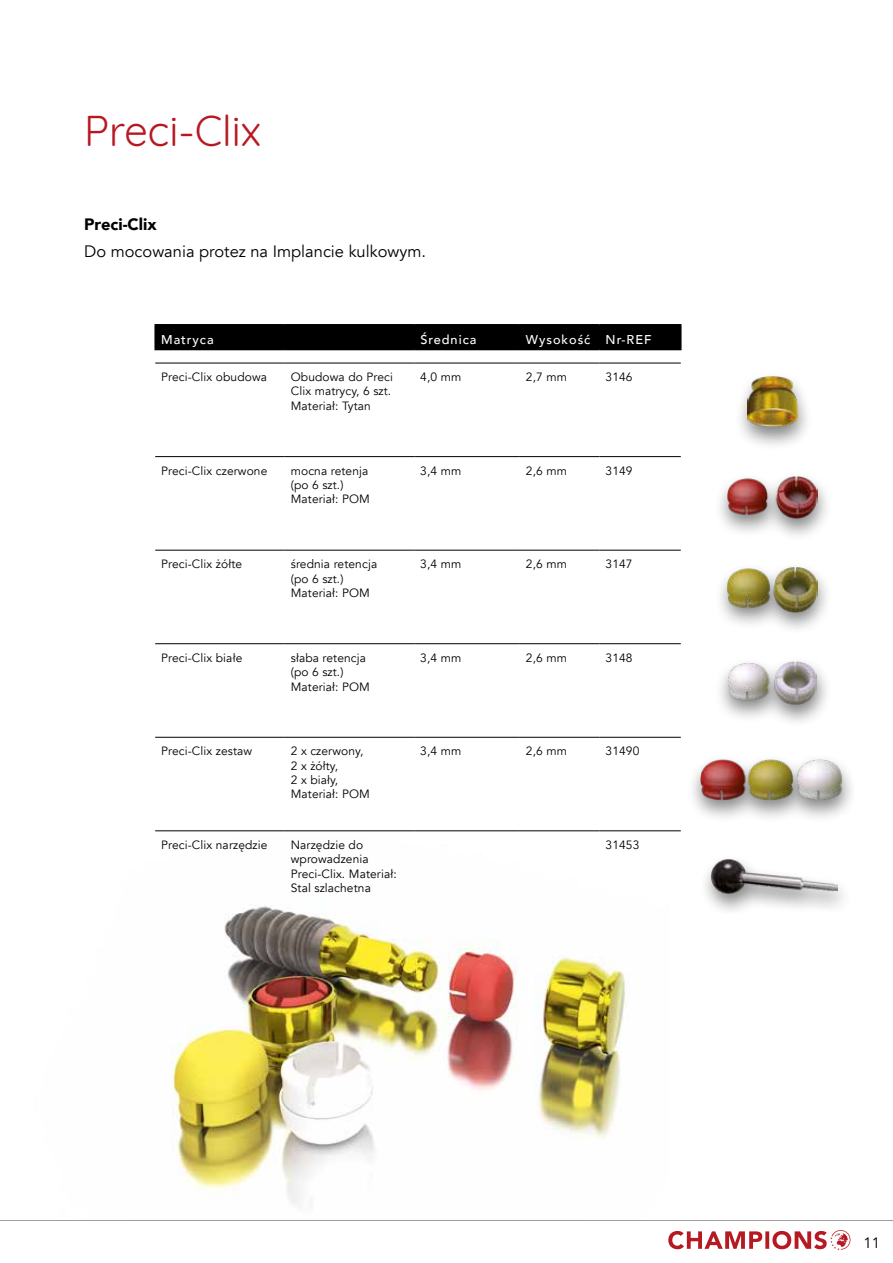
<style>
.page{position:relative;width:893px;height:1263px;background:#fff}
.page>*{position:absolute;margin:0;border:0;box-sizing:border-box;transform-origin:0 0}
.t1{font:42px "Quicksand";color:#b71923}
.t2{font:16.5px "Avenir";color:#000}
.t3{font:900 16.5px "Avenir";color:#000}
.t4{font:15px "Avenir";color:#000}
.t5{font:500 12.75px "Avenir";letter-spacing:.075em;color:#fff}
.t6{font:12px/14.4px "Avenir";letter-spacing:.01em;color:#000}
</style>
<div class="page">
<svg style="left:668px;top:1230px;width:182px;height:20px"></svg>
<hr style="left:0;top:1220px;width:893px;height:1px;background:#9d9d9c">
<hr style="left:154px;top:324px;width:131px;height:2px;background:#000">
<hr style="left:154px;top:326px;width:2px;height:23px;background:#000">
<hr style="left:285px;top:324px;width:129px;height:2px;background:#000">
<hr style="left:414px;top:324px;width:106px;height:2px;background:#000">
<hr style="left:520px;top:324px;width:80px;height:2px;background:#000">
<hr style="left:600px;top:324px;width:81px;height:2px;background:#000">
<div style="left:155px;top:325px;width:526px;height:24px;background:#000"></div>
<hr style="left:154px;top:349px;width:131px;height:1px;background:#000">
<hr style="left:285px;top:349px;width:129px;height:1px;background:#000">
<hr style="left:414px;top:349px;width:106px;height:1px;background:#000">
<hr style="left:520px;top:349px;width:80px;height:1px;background:#000">
<hr style="left:600px;top:349px;width:81px;height:1px;background:#000">
<hr style="left:155px;top:363px;width:130px;height:1px;background:#000">
<hr style="left:285px;top:363px;width:129px;height:1px;background:#000">
<hr style="left:414px;top:363px;width:106px;height:1px;background:#000">
<hr style="left:520px;top:363px;width:80px;height:1px;background:#000">
<hr style="left:600px;top:363px;width:81px;height:1px;background:#000">
<hr style="left:155px;top:456px;width:130px;height:1px;background:#000">
<hr style="left:285px;top:456px;width:129px;height:1px;background:#000">
<hr style="left:414px;top:456px;width:106px;height:1px;background:#000">
<hr style="left:520px;top:456px;width:80px;height:1px;background:#000">
<hr style="left:600px;top:456px;width:81px;height:1px;background:#000">
<hr style="left:155px;top:550px;width:130px;height:1px;background:#000">
<hr style="left:285px;top:550px;width:129px;height:1px;background:#000">
<hr style="left:414px;top:550px;width:106px;height:1px;background:#000">
<hr style="left:520px;top:550px;width:80px;height:1px;background:#000">
<hr style="left:600px;top:550px;width:81px;height:1px;background:#000">
<hr style="left:155px;top:643px;width:130px;height:1px;background:#000">
<hr style="left:285px;top:643px;width:129px;height:1px;background:#000">
<hr style="left:414px;top:643px;width:106px;height:1px;background:#000">
<hr style="left:520px;top:643px;width:80px;height:1px;background:#000">
<hr style="left:600px;top:643px;width:81px;height:1px;background:#000">
<hr style="left:155px;top:737px;width:130px;height:1px;background:#000">
<hr style="left:285px;top:737px;width:129px;height:1px;background:#000">
<hr style="left:414px;top:737px;width:106px;height:1px;background:#000">
<hr style="left:520px;top:737px;width:80px;height:1px;background:#000">
<hr style="left:600px;top:737px;width:81px;height:1px;background:#000">
<hr style="left:155px;top:830px;width:130px;height:1px;background:#000">
<hr style="left:285px;top:830px;width:129px;height:1px;background:#000">
<hr style="left:414px;top:830px;width:106px;height:1px;background:#000">
<hr style="left:520px;top:830px;width:80px;height:1px;background:#000">
<hr style="left:600px;top:830px;width:81px;height:1px;background:#000">
<div style="left:698px;top:854px;width:156px;height:63px;background:#000;opacity:.5"></div>
<img style="left:711px;top:859px;width:126px;height:36px">
<div style="left:734px;top:372px;width:80px;height:79px;background:#000;opacity:.5"></div>
<img style="left:747px;top:377px;width:50px;height:50px">
<div style="left:714px;top:470px;width:118px;height:72px;background:#000;opacity:.5"></div>
<img style="left:727px;top:475px;width:90px;height:44px">
<div style="left:714px;top:561px;width:119px;height:74px;background:#000;opacity:.5"></div>
<img style="left:727px;top:566px;width:90px;height:46px">
<div style="left:715px;top:655px;width:118px;height:73px;background:#000;opacity:.5"></div>
<img style="left:727px;top:660px;width:90px;height:44px">
<div style="left:687px;top:753px;width:171px;height:70px;background:#000;opacity:.5"></div>
<img style="left:700px;top:756px;width:144px;height:46px">
<img style="left:172px;top:906px;width:455px;height:302px">
<h1 class="t1" style="left:84px;top:99px;width:178px">Preci-Clix</h1>
<h2 class="t3" style="left:84px;top:210px;width:74px">Preci-Clix</h2>
<h2 class="t2" style="left:84px;top:241px;width:343px">Do mocowania protez na Implancie kulkowym.</h2>
<p class="t5" style="left:161px;top:328px;width:54px">Matryca</p>
<p class="t5" style="left:420px;top:328px;width:58px">Średnica</p>
<p class="t5" style="left:526px;top:328px;width:127px">Wysokość Nr-REF</p>
<p class="t6" style="left:161px;top:370px;width:107px">Preci-Clix obudowa</p>
<p class="t6" style="left:291px;top:370px;width:104px">Obudowa do Preci<br>Clix matrycy, 6 szt.<br>Materiał: Tytan</p>
<p class="t6" style="left:420px;top:370px;width:43px">4,0 mm</p>
<p class="t6" style="left:526px;top:370px;width:43px">2,7 mm</p>
<p class="t6" style="left:606px;top:370px;width:29px">3146</p>
<p class="t6" style="left:161px;top:463px;width:108px">Preci-Clix czerwone</p>
<p class="t6" style="left:291px;top:463px;width:81px">mocna retenja (po 6 szt.)<br>Materiał: POM</p>
<p class="t6" style="left:420px;top:463px;width:43px">3,4 mm</p>
<p class="t6" style="left:526px;top:463px;width:43px">2,6 mm</p>
<p class="t6" style="left:606px;top:463px;width:29px">3149</p>
<p class="t6" style="left:161px;top:557px;width:82px">Preci-Clix żółte</p>
<p class="t6" style="left:291px;top:557px;width:88px">średnia retencja (po 6 szt.)<br>Materiał: POM</p>
<p class="t6" style="left:420px;top:557px;width:43px">3,4 mm</p>
<p class="t6" style="left:526px;top:557px;width:43px">2,6 mm</p>
<p class="t6" style="left:606px;top:557px;width:29px">3147</p>
<p class="t6" style="left:161px;top:651px;width:83px">Preci-Clix białe</p>
<p class="t6" style="left:291px;top:651px;width:81px">słaba retencja (po 6 szt.)<br>Materiał: POM</p>
<p class="t6" style="left:420px;top:651px;width:43px">3,4 mm</p>
<p class="t6" style="left:526px;top:651px;width:43px">2,6 mm</p>
<p class="t6" style="left:606px;top:651px;width:29px">3148</p>
<p class="t6" style="left:161px;top:744px;width:93px">Preci-Clix zestaw</p>
<p class="t6" style="left:291px;top:744px;width:81px">2 x czerwony,<br>2 x żółty,<br>2 x biały,<br>Materiał: POM</p>
<p class="t6" style="left:420px;top:744px;width:43px">3,4 mm</p>
<p class="t6" style="left:526px;top:744px;width:43px">2,6 mm</p>
<p class="t6" style="left:606px;top:744px;width:35px">31490</p>
<p class="t6" style="left:161px;top:838px;width:108px">Preci-Clix narzędzie</p>
<p class="t6" style="left:291px;top:838px;width:107px">Narzędzie do wprowadzenia<br>Preci-Clix. Materiał:<br>Stal szlachetna</p>
<p class="t6" style="left:606px;top:838px;width:35px">31453</p>
<p class="t4" style="left:863px;top:1234px;width:18px">11</p>
</div>
